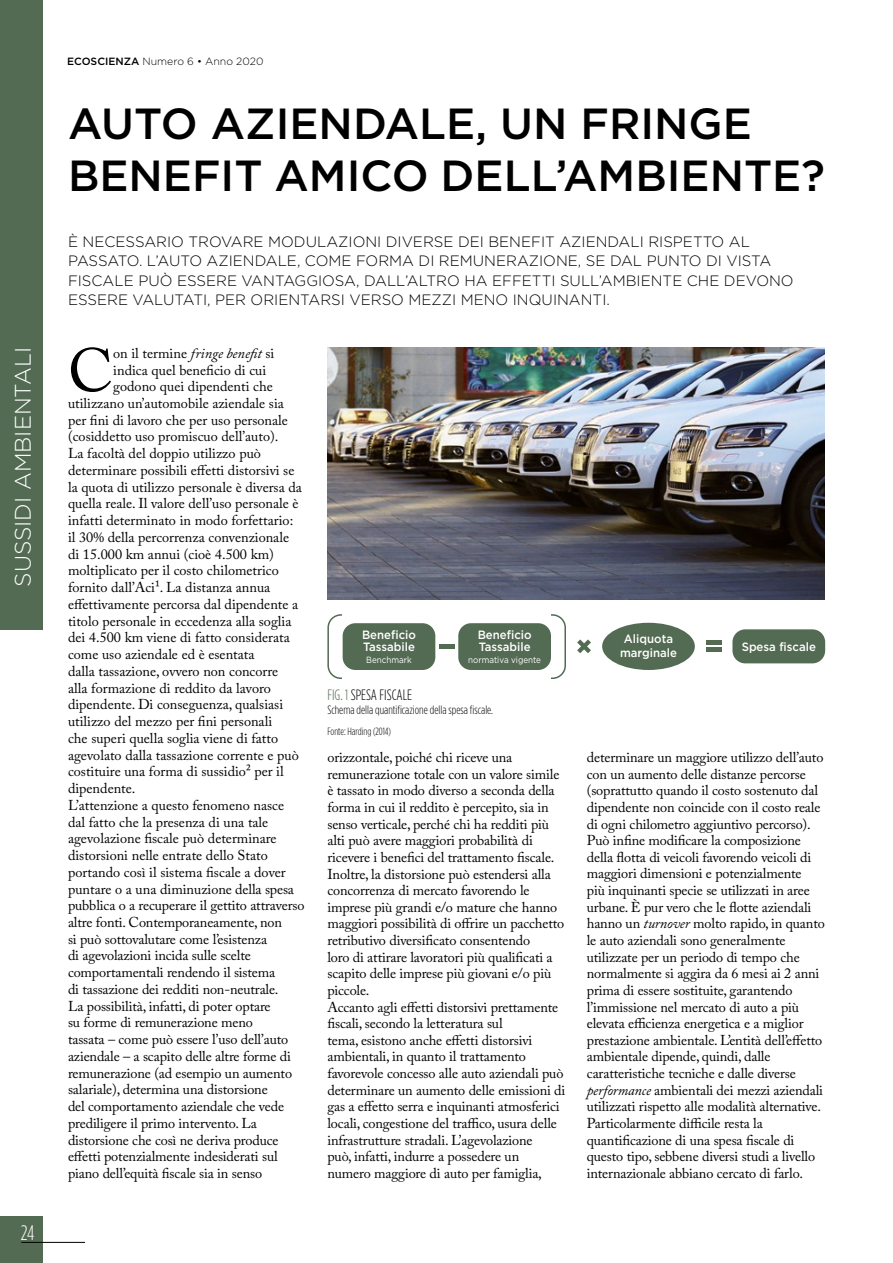
<style>
.page{position:relative;width:893px;height:1263px;background:#fff}
.page>*{position:absolute;margin:0;border:0;box-sizing:border-box;transform-origin:0 0}
.t1{font:60.6px "Adobe Caslon Pro";color:#000}
.t2{font:500 43.5px/52.5px "Gotham HTF";color:#000}
.t3{font:300 22.5px "Gotham HTF";color:#fff}
.t4{font:300 condensed 21px "Gotham HTF";color:#fff}
.t5{font:300 15px/19.5px "Gotham HTF";color:#000}
.t6{font:300 condensed 15px "Gotham HTF";color:#000}
.t7{font:14.25px/16.6px "Adobe Caslon Pro";letter-spacing:-.01em;color:#000}
.t8{font:500 12px/12px "Gotham HTF";color:#fff;scale:.95 1}
.t9{font:300 condensed 12px "Gotham HTF";color:#000}
.t10{font:300 10.5px "Gotham HTF";color:#000}
.t11{font:300 condensed 10.5px "Gotham HTF";color:#000}
.t12{font:9px "Gotham HTF";color:#fff;scale:.9 1}
.s1{font-weight:500}
.s2{font-style:italic}
.s3{color:#536a53}
</style>
<div class="page">
<div style="left:0;top:1216px;width:43px;height:47px;background:#536a53"></div>
<hr style="left:21px;top:1242px;width:64px;height:1px;background:#000">
<div style="left:0;top:0;width:43px;height:629px;background:#536a53"></div>
<div style="left:327px;top:614px;width:239px;height:65px;border:2px solid #536a53;border-radius:13px"></div>
<div style="left:343px;top:612px;width:208px;height:68px;background:#fff"></div>
<div style="left:343px;top:623px;width:92px;height:47px;background:#536a53;border-radius:13px"></div>
<div style="left:458px;top:623px;width:93px;height:47px;background:#536a53;border-radius:13px"></div>
<div style="left:732px;top:629px;width:93px;height:34px;background:#536a53;border-radius:13px"></div>
<div style="left:602px;top:623px;width:93px;height:47px;background:#536a53;border-radius:50%"></div>
<hr style="left:439px;top:644px;width:15px;height:4px;background:#536a53">
<hr style="left:706px;top:641px;width:15px;height:4px;background:#536a53">
<hr style="left:706px;top:648px;width:15px;height:4px;background:#536a53">
<svg style="left:577px;top:639px;width:14px;height:14px"></svg>
<img style="left:327px;top:348px;width:498px;height:252px">
<h3 class="t3" style="left:11px;top:587px;width:241px;rotate:-90deg">SUSSIDI AMBIENTALI</h3>
<h3 class="t4" style="left:21px;top:1221px;width:15px">24</h3>
<p class="t10" style="left:67px;top:56px;width:198px"><span class="s1">ECOSCIENZA</span> Numero 6 • Anno 2020</p>
<h2 class="t2" style="left:68px;top:96px;width:758px">AUTO AZIENDALE, UN FRINGE<br>BENEFIT AMICO DELL’AMBIENTE?</h2>
<p class="t5" style="left:68px;top:231px;width:727px">È NECESSARIO TROVARE MODULAZIONI DIVERSE DEI BENEFIT AZIENDALI RISPETTO AL PASSATO. L’AUTO AZIENDALE, COME FORMA DI REMUNERAZIONE, SE DAL PUNTO DI VISTA FISCALE PUÒ ESSERE VANTAGGIOSA, DALL’ALTRO HA EFFETTI SULL’AMBIENTE CHE DEVONO ESSERE VALUTATI, PER ORIENTARSI VERSO MEZZI MENO INQUINANTI.</p>
<h1 class="t1" style="left:68px;top:335px;width:47px">C</h1>
<p class="t7" style="left:113px;top:345px;width:163px">on il termine <span class="s2">fringe benefit</span> si</p>
<p class="t7" style="left:113px;top:361px;width:154px">indica quel beneficio di cui</p>
<p class="t7" style="left:113px;top:378px;width:161px">godono quei dipendenti che</p>
<p class="t7" style="left:68px;top:395px;width:217px">utilizzano un’automobile aziendale sia</p>
<p class="t7" style="left:68px;top:411px;width:221px">per fini di lavoro che per uso personale</p>
<p class="t7" style="left:68px;top:428px;width:212px">(cosiddetto uso promiscuo dell’auto).</p>
<p class="t7" style="left:68px;top:445px;width:194px">La facoltà del doppio utilizzo può</p>
<p class="t7" style="left:68px;top:462px;width:228px">determinare possibili effetti distorsivi se</p>
<p class="t7" style="left:68px;top:478px;width:235px">la quota di utilizzo personale è diversa da</p>
<p class="t7" style="left:68px;top:495px;width:232px">quella reale. Il valore dell’uso personale è</p>
<p class="t7" style="left:68px;top:512px;width:227px">infatti determinato in modo forfettario:</p>
<p class="t7" style="left:68px;top:529px;width:223px">il 30% della percorrenza convenzionale</p>
<p class="t7" style="left:68px;top:545px;width:207px">di 15.000 km annui (cioè 4.500 km)</p>
<p class="t7" style="left:68px;top:562px;width:212px">moltiplicato per il costo chilometrico</p>
<p class="t7" style="left:68px;top:579px;width:204px">fornito dall’Aci1. La distanza annua</p>
<p class="t7" style="left:68px;top:596px;width:232px">effettivamente percorsa dal dipendente a</p>
<p class="t7" style="left:68px;top:612px;width:225px">titolo personale in eccedenza alla soglia</p>
<p class="t7" style="left:68px;top:629px;width:223px">dei 4.500 km viene di fatto considerata</p>
<p class="t7" style="left:68px;top:646px;width:188px">come uso aziendale ed è esentata</p>
<p class="t7" style="left:68px;top:662px;width:212px">dalla tassazione, ovvero non concorre</p>
<p class="t7" style="left:68px;top:679px;width:204px">alla formazione di reddito da lavoro</p>
<p class="t7" style="left:68px;top:696px;width:217px">dipendente. Di conseguenza, qualsiasi</p>
<p class="t7" style="left:68px;top:713px;width:206px">utilizzo del mezzo per fini personali</p>
<p class="t7" style="left:68px;top:729px;width:212px">che superi quella soglia viene di fatto</p>
<p class="t7" style="left:68px;top:746px;width:232px">agevolato dalla tassazione corrente e può</p>
<p class="t7" style="left:68px;top:763px;width:217px">costituire una forma di sussidio2 per il</p>
<p class="t7" style="left:68px;top:780px;width:69px">dipendente.</p>
<p class="t7" style="left:68px;top:796px;width:218px">L’attenzione a questo fenomeno nasce</p>
<p class="t7" style="left:68px;top:813px;width:202px">dal fatto che la presenza di una tale</p>
<p class="t7" style="left:68px;top:830px;width:210px">agevolazione fiscale può determinare</p>
<p class="t7" style="left:68px;top:847px;width:201px">distorsioni nelle entrate dello Stato</p>
<p class="t7" style="left:68px;top:863px;width:219px">portando così il sistema fiscale a dover</p>
<p class="t7" style="left:68px;top:880px;width:228px">puntare o a una diminuzione della spesa</p>
<p class="t7" style="left:68px;top:897px;width:238px">pubblica o a recuperare il gettito attraverso</p>
<p class="t7" style="left:68px;top:914px;width:215px">altre fonti. Contemporaneamente, non</p>
<p class="t7" style="left:68px;top:930px;width:201px">si può sottovalutare come l’esistenza</p>
<p class="t7" style="left:68px;top:947px;width:184px">di agevolazioni incida sulle scelte</p>
<p class="t7" style="left:68px;top:964px;width:209px">comportamentali rendendo il sistema</p>
<p class="t7" style="left:68px;top:981px;width:212px">di tassazione dei redditi non-neutrale.</p>
<p class="t7" style="left:68px;top:997px;width:204px">La possibilità, infatti, di poter optare</p>
<p class="t7" style="left:68px;top:1014px;width:186px">su forme di remunerazione meno</p>
<p class="t7" style="left:68px;top:1031px;width:222px">tassata – come può essere l’uso dell’auto</p>
<p class="t7" style="left:68px;top:1048px;width:224px">aziendale – a scapito delle altre forme di</p>
<p class="t7" style="left:68px;top:1064px;width:226px">remunerazione (ad esempio un aumento</p>
<p class="t7" style="left:68px;top:1081px;width:201px">salariale), determina una distorsione</p>
<p class="t7" style="left:68px;top:1098px;width:218px">del comportamento aziendale che vede</p>
<p class="t7" style="left:68px;top:1115px;width:190px">prediligere il primo intervento. La</p>
<p class="t7" style="left:68px;top:1131px;width:212px">distorsione che così ne deriva produce</p>
<p class="t7" style="left:68px;top:1148px;width:211px">effetti potenzialmente indesiderati sul</p>
<p class="t7" style="left:68px;top:1165px;width:196px">piano dell’equità fiscale sia in senso</p>
<p class="t8" style="left:362px;top:629px;width:58px">Beneficio<br>Tassabile</p>
<p class="t12" style="left:366px;top:655px;width:52px">Benchmark</p>
<p class="t8" style="left:478px;top:629px;width:58px">Beneficio<br>Tassabile</p>
<p class="t12" style="left:468px;top:655px;width:83px">normativa vigente</p>
<p class="t6" style="left:327px;top:687px;width:86px"><span class="s3">FIG. 1</span> SPESA FISCALE</p>
<p class="t9" style="left:327px;top:703px;width:167px">Schema della quantificazione della spesa fiscale.</p>
<p class="t11" style="left:327px;top:725px;width:65px">Fonte: Harding (2014)</p>
<p class="t8" style="left:620px;top:632px;width:61px;line-height:13.5px;text-align:center">Aliquota marginale</p>
<p class="t8" style="left:742px;top:640px;width:80px">Spesa fiscale</p>
<p class="t7" style="left:327px;top:749px;width:239px">orizzontale, poiché chi riceve una remunerazione totale con un valore simile è tassato in modo diverso a seconda della forma in cui il reddito è percepito, sia in senso verticale, perché chi ha redditi più alti può avere maggiori probabilità di ricevere i benefici del trattamento fiscale.<br>Inoltre, la distorsione può estendersi alla concorrenza di mercato favorendo le imprese più grandi e/o mature che hanno maggiori possibilità di offrire un pacchetto retributivo diversificato consentendo<br>loro di attirare lavoratori più qualificati a scapito delle imprese più giovani e/o più piccole.<br>Accanto agli effetti distorsivi prettamente fiscali, secondo la letteratura sul<br>tema, esistono anche effetti distorsivi ambientali, in quanto il trattamento favorevole concesso alle auto aziendali può determinare un aumento delle emissioni di gas a effetto serra e inquinanti atmosferici locali, congestione del traffico, usura delle infrastrutture stradali. L’agevolazione<br>può, infatti, indurre a possedere un numero maggiore di auto per famiglia,</p>
<p class="t7" style="left:587px;top:749px;width:240px">determinare un maggiore utilizzo dell’auto con un aumento delle distanze percorse (soprattutto quando il costo sostenuto dal dipendente non coincide con il costo reale di ogni chilometro aggiuntivo percorso).<br>Può infine modificare la composizione della flotta di veicoli favorendo veicoli di maggiori dimensioni e potenzialmente<br>più inquinanti specie se utilizzati in aree urbane. È pur vero che le flotte aziendali hanno un <span class="s2">turnover</span> molto rapido, in quanto le auto aziendali sono generalmente utilizzate per un periodo di tempo che normalmente si aggira da 6 mesi ai 2 anni prima di essere sostituite, garantendo l’immissione nel mercato di auto a più elevata efficienza energetica e a miglior prestazione ambientale. L’entità dell’effetto ambientale dipende, quindi, dalle caratteristiche tecniche e dalle diverse <span class="s2">performance</span> ambientali dei mezzi aziendali utilizzati rispetto alle modalità alternative.<br>Particolarmente difficile resta la quantificazione di una spesa fiscale di questo tipo, sebbene diversi studi a livello internazionale abbiano cercato di farlo.</p>
</div>
